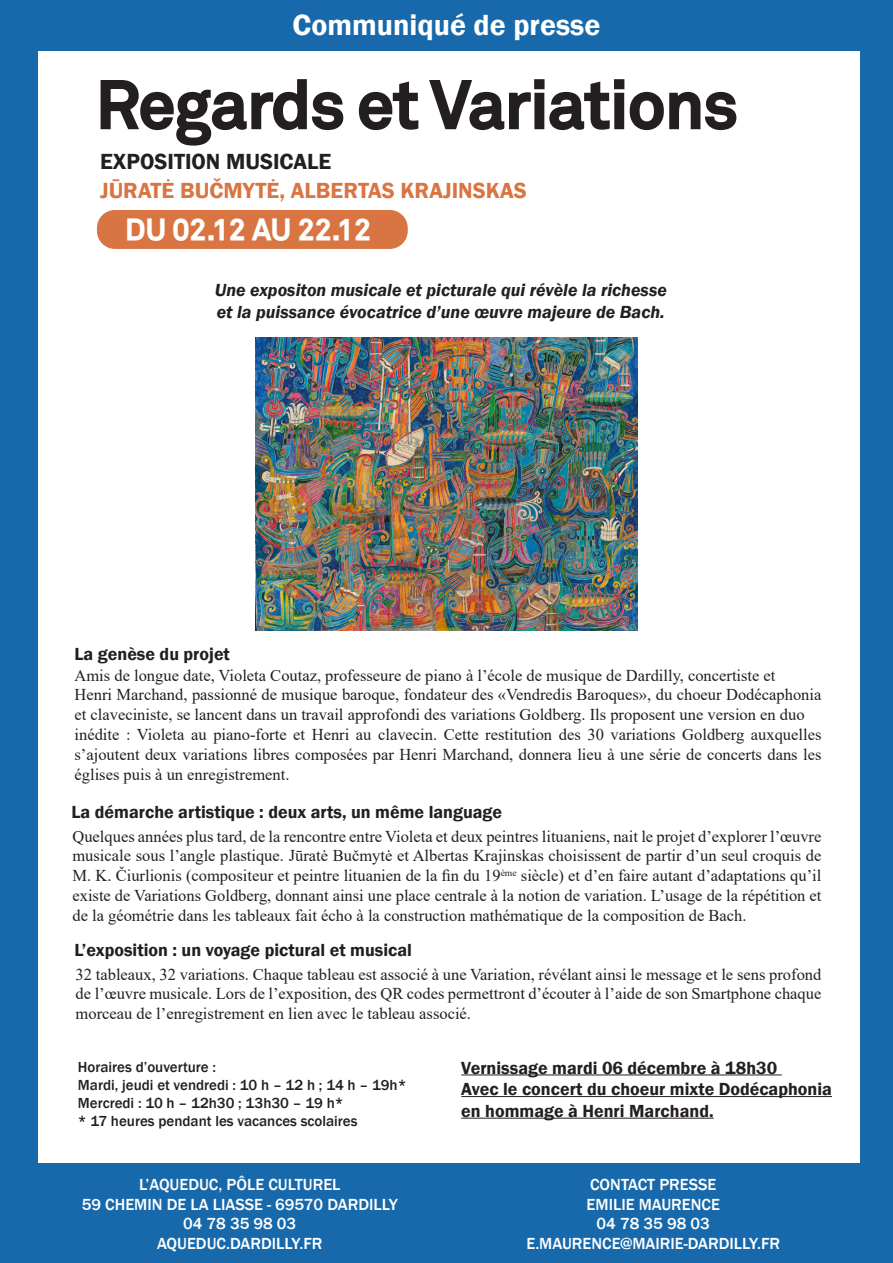
<style>
.page{position:relative;width:893px;height:1263px;background:#1769ab}
.page>*{position:absolute;margin:0;border:0;box-sizing:border-box;transform-origin:0 0}
.t1{font:67.5px "Akkurat Bold SL10";letter-spacing:-.02em;color:#231f20}
.t2{font:600 30px "Franklin Gothic";color:#fff}
.t3{font:30px "Akkurat Bold SL10";color:#fff}
.t4{font:600 22.5px "Franklin Gothic";color:#d87542}
.t5{font:600 22.5px "Franklin Gothic";color:#231f20}
.t6{font:600 18px "Franklin Gothic";color:#231f20}
.t7{font:italic 600 18px/21.6px "Franklin Gothic";color:#231f20}
.t8{font:16.5px/19.8px "Times New Roman";color:#231f20;text-align:justify}
.t9{font:500 16.5px "Franklin Gothic";color:#fff}
.t10{font:500 15px "Franklin Gothic";color:#231f20}
</style>
<div class="page">
<div style="left:38px;top:51px;width:822px;height:1111px;background:#fff"></div>
<img style="left:255px;top:338px;width:383px;height:292px">
<div style="left:97px;top:210px;width:311px;height:39px;background:#d87542;border-radius:18px"></div>
<hr style="left:461px;top:1074px;width:321px;height:1px;background:#231f20">
<hr style="left:461px;top:1096px;width:371px;height:1px;background:#231f20">
<hr style="left:461px;top:1118px;width:253px;height:1px;background:#231f20">
<p class="t2" style="left:293px;top:6px;width:309px">Communiqué de presse</p>
<p class="t1" style="left:96px;top:61px;width:644px">Regards et Variations</p>
<p class="t5" style="left:100px;top:147px;width:233px">EXPOSITION MUSICALE</p>
<p class="t4" style="left:100px;top:176px;width:428px">JŪRATĖ BUČMYTĖ, ALBERTAS KRAJINSKAS</p>
<p class="t3" style="left:125px;top:210px;width:247px">DU 02.12 AU 22.12</p>
<p class="t7" style="left:215px;top:279px;width:454px">Une expositon musicale et picturale qui révèle la richesse et la puissance évocatrice d’une œuvre majeure de Bach.</p>
<p class="t6" style="left:75px;top:642px;width:157px">La genèse du projet</p>
<p class="t8" style="left:75px;top:665px;width:702px">Amis de longue date, Violeta Coutaz, professeure de piano à l’école de musique de Dardilly, concertiste et</p>
<p class="t8" style="left:75px;top:684px;width:748px">Henri Marchand, passionné de musique baroque, fondateur des «Vendredis Baroques», du choeur Dodécaphonia et claveciniste, se lancent dans un travail approfondi des variations Goldberg. Ils proposent une version en duo</p>
<p class="t8" style="left:75px;top:724px;width:748px">inédite : Violeta au piano-forte et Henri au clavecin. Cette restitution des 30 variations Goldberg auxquelles s’ajoutent deux variations libres composées par Henri Marchand, donnera lieu à une série de concerts dans les églises puis à un enregistrement.</p>
<p class="t6" style="left:72px;top:801px;width:432px">La démarche artistique : deux arts, un même language</p>
<p class="t8" style="left:72px;top:825px;width:750px">Quelques années plus tard, de la rencontre entre Violeta et deux peintres lituaniens, nait le projet d’explorer l’œuvre musicale sous l’angle plastique. Jūratė Bučmytė et Albertas Krajinskas choisissent de partir d’un seul croquis de M. K. Čiurlionis (compositeur et peintre lituanien de la fin du 19<sup>ème</sup> siècle) et d’en faire autant d’adaptations qu’il existe de Variations Goldberg, donnant ainsi une place centrale à la notion de variation. L’usage de la répétition et de la géométrie dans les tableaux fait écho à la construction mathématique de la composition de Bach.</p>
<p class="t6" style="left:75px;top:939px;width:339px">L’exposition : un voyage pictural et musical</p>
<p class="t8" style="left:76px;top:964px;width:747px">32 tableaux, 32 variations. Chaque tableau est associé à une Variation, révélant ainsi le message et le sens profond de l’œuvre musicale. Lors de l’exposition, des QR codes permettront d’écouter à l’aide de son Smartphone chaque morceau de l’enregistrement en lien avec le tableau associé.</p>
<p class="t10" style="left:78px;top:1057px;width:140px">Horaires d’ouverture :</p>
<p class="t10" style="left:78px;top:1075px;width:330px">Mardi, jeudi et vendredi : 10 h – 12 h ; 14 h – 19h*</p>
<p class="t10" style="left:78px;top:1093px;width:267px">Mercredi : 10 h – 12h30 ; 13h30 – 19 h*</p>
<p class="t10" style="left:78px;top:1111px;width:281px">* 17 heures pendant les vacances scolaires</p>
<p class="t9" style="left:139px;top:1174px;width:203px">L’AQUEDUC, PÔLE CULTUREL</p>
<p class="t9" style="left:82px;top:1194px;width:317px">59 CHEMIN DE LA LIASSE - 69570 DARDILLY</p>
<p class="t9" style="left:183px;top:1214px;width:115px">04 78 35 98 03</p>
<p class="t9" style="left:157px;top:1233px;width:167px">AQUEDUC.DARDILLY.FR</p>
<p class="t6" style="left:461px;top:1056px;width:317px">Vernissage mardi 06 décembre à 18h30</p>
<p class="t6" style="left:461px;top:1078px;width:372px">Avec le concert du choeur mixte Dodécaphonia</p>
<p class="t6" style="left:461px;top:1100px;width:254px">en hommage à Henri Marchand.</p>
<p class="t9" style="left:590px;top:1174px;width:128px">CONTACT PRESSE</p>
<p class="t9" style="left:587px;top:1194px;width:135px">EMILIE MAURENCE</p>
<p class="t9" style="left:597px;top:1214px;width:115px">04 78 35 98 03</p>
<p class="t9" style="left:526px;top:1233px;width:255px">E.MAURENCE@MAIRIE-DARDILLY.FR</p>
</div>
